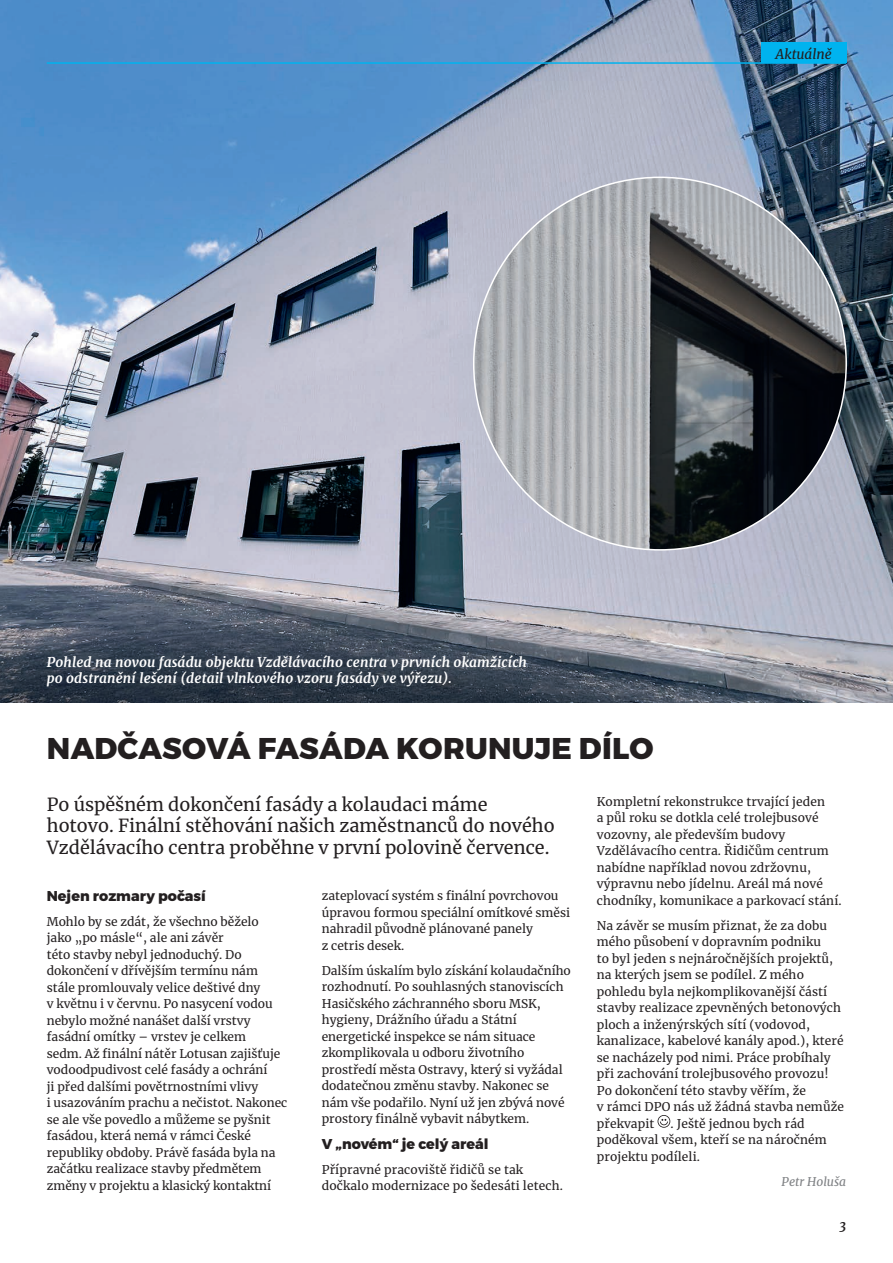
<style>
.page{position:relative;width:893px;height:1263px;background:#fff}
.page>*{position:absolute;margin:0;border:0;box-sizing:border-box;transform-origin:0 0}
.t1{font:800 30px "Montserrat";letter-spacing:.01em;color:#231f20}
.t2{font:18px/21.6px "Merriweather";color:#231f20}
.t3{font:800 14.25px "Montserrat";color:#231f20}
.t4{font:italic 700 13.5px/16.5px "Merriweather";letter-spacing:.01em;color:#fff}
.t5{font:italic 13.5px "Merriweather";color:#231f20}
.t6{font:italic 700 12.75px "Merriweather";color:#231f20}
.t7{font:12px/16.5px "Merriweather";color:#231f20}
.t8{font:italic 12px "Merriweather";color:#808285}
</style>
<div class="page">
<svg style="left:657px;top:1115px;width:13px;height:13px"></svg>
<img style="left:0;top:0;width:893px;height:703px">
<div style="left:761px;top:42px;width:85px;height:20px;background:#00b3ef"></div>
<hr style="left:47px;top:62px;width:799px;height:2px;background:#00b3ef">
<img style="left:474px;top:177px;width:372px;height:373px;border-radius:186px">
<p class="t4" style="left:47px;top:653px;width:482px">Pohled na novou fasádu objektu Vzdělávacího centra v prvních okamžicích po odstranění lešení (detail vlnkového vzoru fasády ve výřezu).</p>
<p class="t5" style="left:776px;top:45px;width:58px">Aktuálně</p>
<h1 class="t1" style="left:47px;top:730px;width:608px">NADČASOVÁ FASÁDA KORUNUJE DÍLO</h1>
<h2 class="t2" style="left:47px;top:793px;width:509px">Po úspěšném dokončení fasády a kolaudaci máme hotovo. Finální stěhování našich zaměstnanců do nového<br>Vzdělávacího centra proběhne v první polovině července.</h2>
<p class="t3" style="left:47px;top:887px;width:161px">Nejen rozmary počasí</p>
<p class="t7" style="left:47px;top:913px;width:242px">Mohlo by se zdát, že všechno běželo<br>jako „po másle“, ale ani závěr<br>této stavby nebyl jednoduchý. Do dokončení v dřívějším termínu nám stále promlouvaly velice deštivé dny<br>v květnu i v červnu. Po nasycení vodou nebylo možné nanášet další vrstvy fasádní omítky – vrstev je celkem<br>sedm. Až finální nátěr Lotusan zajišťuje vodoodpudivost celé fasády a ochrání<br>ji před dalšími povětrnostními vlivy<br>i usazováním prachu a nečistot. Nakonec se ale vše povedlo a můžeme se pyšnit fasádou, která nemá v rámci České republiky obdoby. Právě fasáda byla na začátku realizace stavby předmětem změny v projektu a klasický kontaktní</p>
<p class="t7" style="left:597px;top:793px;width:246px">Kompletní rekonstrukce trvající jeden<br>a půl roku se dotkla celé trolejbusové vozovny, ale především budovy Vzdělávacího centra. Řidičům centrum nabídne například novou zdržovnu, výpravnu nebo jídelnu. Areál má nové chodníky, komunikace a parkovací stání.</p>
<p class="t7" style="left:597px;top:917px;width:249px">Na závěr se musím přiznat, že za dobu mého působení v dopravním podniku<br>to byl jeden s nejnáročnějších projektů, na kterých jsem se podílel. Z mého pohledu byla nejkomplikovanější částí stavby realizace zpevněných betonových ploch a inženýrských sítí (vodovod, kanalizace, kabelové kanály apod.), které se nacházely pod nimi. Práce probíhaly při zachování trolejbusového provozu!<br>Po dokončení této stavby věřím, že<br>v rámci DPO nás už žádná stavba nemůže překvapit</p>
<p class="t7" style="left:322px;top:887px;width:250px">zateplovací systém s finální povrchovou úpravou formou speciální omítkové směsi nahradil původně plánované panely<br>z cetris desek.</p>
<p class="t7" style="left:322px;top:962px;width:251px">Dalším úskalím bylo získání kolaudačního rozhodnutí. Po souhlasných stanoviscích Hasičského záchranného sboru MSK, hygieny, Drážního úřadu a Státní energetické inspekce se nám situace zkomplikovala u odboru životního prostředí města Ostravy, který si vyžádal dodatečnou změnu stavby. Nakonec se nám vše podařilo. Nyní už jen zbývá nové prostory finálně vybavit nábytkem.</p>
<p class="t3" style="left:322px;top:1135px;width:168px">V „novém“ je celý areál</p>
<p class="t7" style="left:322px;top:1161px;width:243px">Přípravné pracoviště řidičů se tak dočkalo modernizace po šedesáti letech.</p>
<p class="t7" style="left:597px;top:1115px;width:232px;text-indent:74px">. Ještě jednou bych rád poděkoval všem, kteří se na náročném projektu podíleli.</p>
<p class="t8" style="left:782px;top:1173px;width:66px">Petr Holuša</p>
<p class="t6" style="left:839px;top:1216px;width:8px">3</p>
</div>
